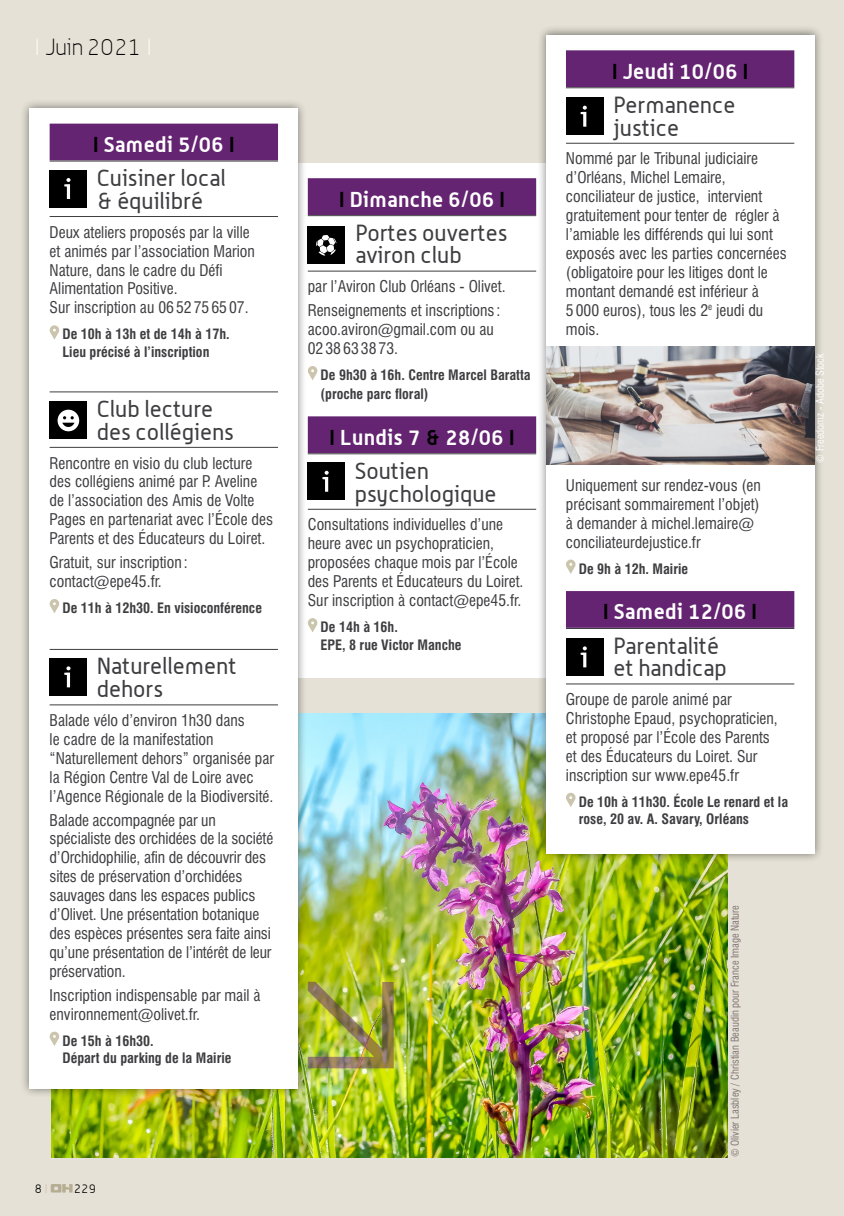
<style>
.page{position:relative;width:844px;height:1216px;background:#fff}
.page>*{position:absolute;margin:0;border:0;box-sizing:border-box;transform-origin:0 0}
.t1{font:22.75px/22.8px "Alwyn";color:#3e3d40}
.t2{font:100 22.75px "Alwyn";letter-spacing:-.005em;color:#000}
.t3{font:700 21px "Alwyn";letter-spacing:.02em;color:#fff}
.t4{font:condensed 15.75px/18.9px "Swiss 721 BT";color:#3e3d40}
.t5{font:700 condensed 14px/17.5px "Swiss 721 BT";color:#3e3d40}
.t6{font:300 12.25px "Alwyn";color:#000}
.t7{font:condensed 10.5px "Swiss 721 BT";color:#827675}
.t8{font:condensed 10.5px "Swiss 721 BT";color:#fff}
.s1{color:#fff}
.s2{color:#000}
.s3{color:#cbc5ae}
</style>
<div class="page">
<div style="left:0;top:0;width:843px;height:1215px;background:#e5e1d6"></div>
<svg style="left:51px;top:1184px;width:22px;height:8px"></svg>
<img style="left:51px;top:713px;width:676px;height:444px">
<div style="left:288px;top:163px;width:268px;height:514px;background:#fff"></div>
<div style="left:308px;top:178px;width:228px;height:37px;background:#642471"></div>
<hr style="left:308px;top:215px;width:228px;height:1px;background:#3e3d40">
<hr style="left:308px;top:271px;width:228px;height:1px;background:#3e3d40">
<div style="left:308px;top:416px;width:228px;height:37px;background:#642471"></div>
<hr style="left:308px;top:453px;width:228px;height:1px;background:#3e3d40">
<hr style="left:308px;top:509px;width:228px;height:1px;background:#3e3d40">
<div style="left:308px;top:227px;width:37px;height:37px;background:#000"></div>
<svg style="left:316px;top:235px;width:20px;height:21px"></svg>
<svg style="left:308px;top:366px;width:9px;height:14px"></svg>
<div style="left:308px;top:463px;width:37px;height:37px;background:#000"></div>
<svg style="left:322px;top:471px;width:6px;height:20px"></svg>
<svg style="left:308px;top:618px;width:9px;height:14px"></svg>
<div style="left:20px;top:98px;width:287px;height:999px;background:#000;opacity:.5"></div>
<div style="left:30px;top:108px;width:268px;height:980px;background:#fff"></div>
<div style="left:50px;top:124px;width:228px;height:36px;background:#642471"></div>
<hr style="left:50px;top:161px;width:228px;height:1px;background:#3e3d40">
<hr style="left:50px;top:216px;width:228px;height:1px;background:#3e3d40">
<hr style="left:50px;top:391px;width:228px;height:1px;background:#3e3d40">
<hr style="left:50px;top:447px;width:228px;height:1px;background:#3e3d40">
<hr style="left:50px;top:649px;width:228px;height:1px;background:#3e3d40">
<hr style="left:50px;top:704px;width:228px;height:1px;background:#3e3d40">
<div style="left:50px;top:170px;width:37px;height:37px;background:#000"></div>
<svg style="left:64px;top:178px;width:6px;height:21px"></svg>
<svg style="left:50px;top:325px;width:9px;height:15px"></svg>
<div style="left:50px;top:402px;width:37px;height:37px;background:#000"></div>
<svg style="left:58px;top:409px;width:21px;height:22px"></svg>
<svg style="left:50px;top:599px;width:9px;height:14px"></svg>
<div style="left:50px;top:658px;width:37px;height:37px;background:#000"></div>
<svg style="left:64px;top:666px;width:6px;height:21px"></svg>
<svg style="left:50px;top:1031px;width:9px;height:14px"></svg>
<img style="left:308px;top:981px;width:85px;height:87px">
<div style="left:536px;top:25px;width:287px;height:838px;background:#000;opacity:.5"></div>
<div style="left:546px;top:35px;width:268px;height:818px;background:#fff"></div>
<div style="left:566px;top:50px;width:228px;height:37px;background:#642471"></div>
<hr style="left:566px;top:87px;width:228px;height:1px;background:#3e3d40">
<hr style="left:566px;top:143px;width:228px;height:1px;background:#3e3d40">
<div style="left:566px;top:591px;width:228px;height:36px;background:#642471"></div>
<hr style="left:566px;top:628px;width:228px;height:1px;background:#3e3d40">
<hr style="left:566px;top:683px;width:228px;height:1px;background:#3e3d40">
<div style="left:566px;top:98px;width:37px;height:37px;background:#000"></div>
<svg style="left:580px;top:106px;width:6px;height:21px"></svg>
<svg style="left:566px;top:559px;width:9px;height:15px"></svg>
<div style="left:566px;top:638px;width:37px;height:37px;background:#000"></div>
<svg style="left:580px;top:646px;width:6px;height:21px"></svg>
<svg style="left:566px;top:792px;width:9px;height:15px"></svg>
<img style="left:546px;top:346px;width:268px;height:118px">
<h1 class="t2" style="left:35px;top:35px;width:118px"><span class="s1">I</span> Juin 2021 <span class="s1">I</span></h1>
<h2 class="t3" style="left:93px;top:131px;width:143px"><span class="s2">I</span> Samedi 5/06 <span class="s2">I</span></h2>
<h1 class="t1" style="left:97px;top:166px;width:130px">Cuisiner local &amp; équilibré</h1>
<p class="t4" style="left:50px;top:222px;width:207px">Deux ateliers proposés par la ville et animés par l’association Marion<br>Nature, dans le cadre du Défi<br>Alimentation Positive.<br>Sur inscription au 06 52 75 65 07.</p>
<p class="t5" style="left:62px;top:325px;width:169px">De 10h à 13h et de 14h à 17h.<br>Lieu précisé à l’inscription</p>
<h1 class="t1" style="left:97px;top:397px;width:139px">Club lecture des collégiens</h1>
<p class="t4" style="left:50px;top:453px;width:225px">Rencontre en visio du club lecture des collégiens animé par P. Aveline de l’association des Amis de Volte Pages en partenariat avec l’École des Parents et des Éducateurs du Loiret.</p>
<p class="t4" style="left:50px;top:553px;width:139px">Gratuit, sur inscription : contact@epe45.fr.</p>
<p class="t5" style="left:62px;top:599px;width:201px">De 11h à 12h30. En visioconférence</p>
<h1 class="t1" style="left:97px;top:654px;width:141px">Naturellement dehors</h1>
<p class="t4" style="left:50px;top:711px;width:226px">Balade vélo d’environ 1h30 dans<br>le cadre de la manifestation “Naturellement dehors” organisée par la Région Centre Val de Loire avec l’Agence Régionale de la Biodiversité.</p>
<p class="t4" style="left:50px;top:810px;width:225px">Balade accompagnée par un spécialiste des orchidées de la société d’Orchidophilie, afin de découvrir des sites de préservation d’orchidées sauvages dans les espaces publics d’Olivet. Une présentation botanique des espèces présentes sera faite ainsi qu’une présentation de l’intérêt de leur préservation.</p>
<p class="t4" style="left:50px;top:985px;width:212px">Inscription indispensable par mail à environnement@olivet.fr.</p>
<p class="t5" style="left:62px;top:1031px;width:170px">De 15h à 16h30.<br>Départ du parking de la Mairie</p>
<h2 class="t3" style="left:339px;top:186px;width:167px"><span class="s2">I</span> Dimanche 6/06 <span class="s2">I</span></h2>
<h1 class="t1" style="left:355px;top:221px;width:153px">Portes ouvertes aviron club</h1>
<p class="t4" style="left:308px;top:275px;width:199px;line-height:23.8px">par l’Aviron Club Orléans - Olivet.<br>Renseignements et inscriptions :</p>
<p class="t4" style="left:308px;top:320px;width:187px">acoo.aviron@gmail.com ou au<br>02 38 63 38 73.</p>
<p class="t5" style="left:320px;top:365px;width:211px;line-height:18.9px">De 9h30 à 16h. Centre Marcel Baratta (proche parc floral)</p>
<h2 class="t3" style="left:329px;top:424px;width:186px"><span class="s2">I</span> Lundis 7 <span class="s2">&amp;</span> 28/06 <span class="s2">I</span></h2>
<h1 class="t1" style="left:355px;top:459px;width:143px">Soutien psychologique</h1>
<p class="t4" style="left:308px;top:515px;width:217px">Consultations individuelles d’une heure avec un psychopraticien, proposées chaque mois par l’École des Parents et Éducateurs du Loiret.<br>Sur inscription à contact@epe45.fr.</p>
<p class="t5" style="left:320px;top:618px;width:142px">De 14h à 16h.<br>EPE, 8 rue Victor Manche</p>
<p class="t6" style="left:35px;top:1181px;width:14px">8 <span class="s3">I</span></p>
<p class="t6" style="left:75px;top:1181px;width:23px">229</p>
<h2 class="t3" style="left:612px;top:58px;width:138px"><span class="s2">I</span> Jeudi 10/06 <span class="s2">I</span></h2>
<h1 class="t1" style="left:613px;top:93px;width:123px">Permanence justice</h1>
<p class="t4" style="left:566px;top:149px;width:222px">Nommé par le Tribunal judiciaire d’Orléans, Michel Lemaire, conciliateur de justice, intervient gratuitement pour tenter de régler à l’amiable les différends qui lui sont exposés avec les parties concernées (obligatoire pour les litiges dont le montant demandé est inférieur à<br>5 000 euros), tous les 2<sup>e</sup> jeudi du mois.</p>
<p class="t4" style="left:566px;top:475px;width:196px">Uniquement sur rendez-vous (en précisant sommairement l’objet) à demander à michel.lemaire@ conciliateurdejustice.fr</p>
<p class="t5" style="left:578px;top:559px;width:111px">De 9h à 12h. Mairie</p>
<h2 class="t3" style="left:603px;top:598px;width:155px"><span class="s2">I</span> Samedi 12/06 <span class="s2">I</span></h2>
<h1 class="t1" style="left:613px;top:633px;width:115px">Parentalité et handicap</h1>
<p class="t4" style="left:566px;top:690px;width:213px">Groupe de parole animé par<br>Christophe Epaud, psychopraticien, et proposé par l’École des Parents et des Éducateurs du Loiret. Sur inscription sur www.epe45.fr</p>
<p class="t5" style="left:578px;top:792px;width:211px">De 10h à 11h30. École Le renard et la rose, 20 av. A. Savary, Orléans</p>
<p class="t8" style="left:813px;top:462px;width:111px;rotate:-90deg">© Freedomz - Adobe Stock</p>
<p class="t7" style="left:728px;top:1157px;width:254px;rotate:-90deg">© Olivier Lasbley / Christian Beaudin pour France Image Nature</p>
</div>
